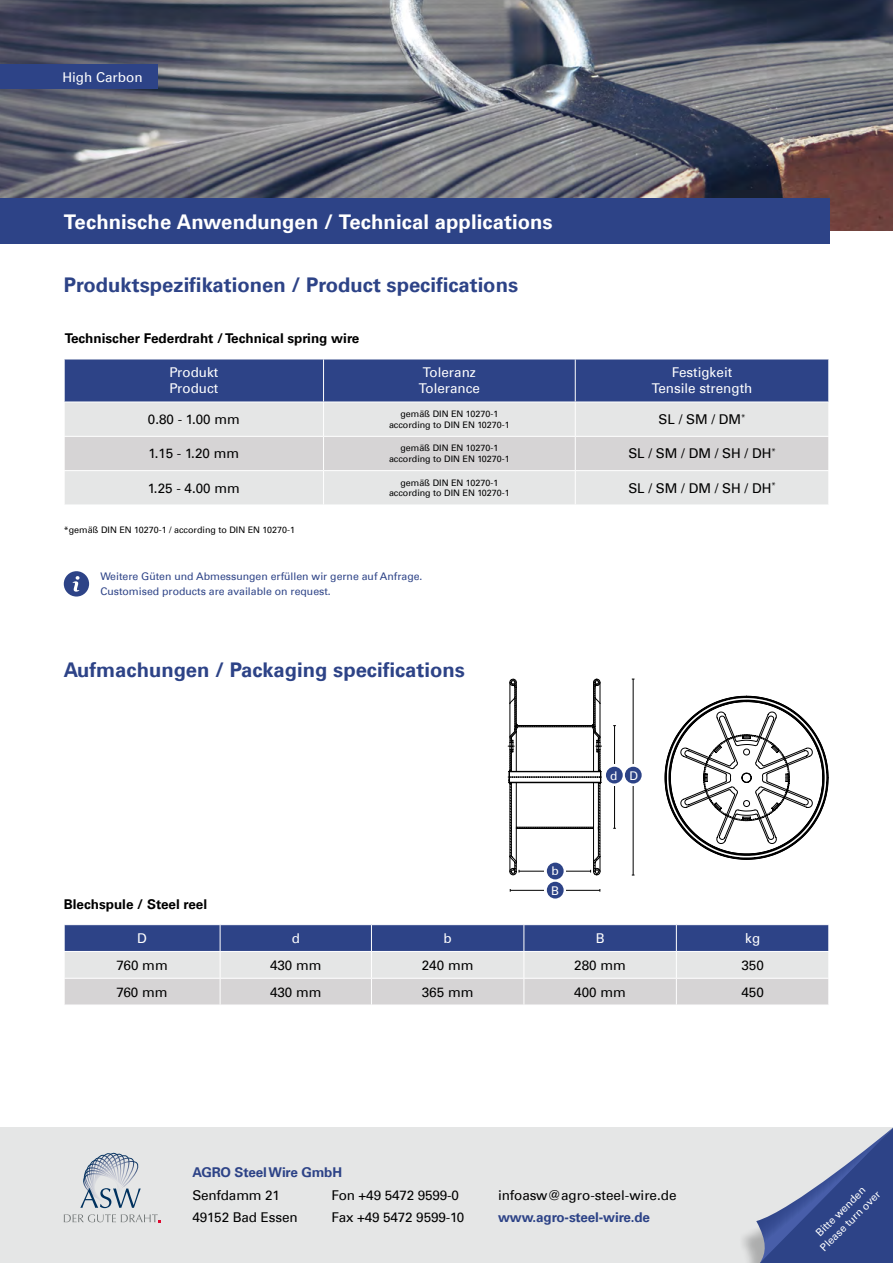
<style>
.page{position:relative;width:893px;height:1263px;background:#fff}
.page>*{position:absolute;margin:0;border:0;box-sizing:border-box;transform-origin:0 0}
.t1{font:700 20.25px "Univers Com 65";color:#2d4387}
.t2{font:700 20.25px "Univers Com 65";letter-spacing:.005em;color:#fff}
.t3{font:13.5px "Univers Com 55 Roman";color:#000}
.t4{font:13.5px/16.2px "Univers Com 55 Roman";color:#fff;text-align:center}
.t5{font:700 13.5px "Univers Com 65";color:#000}
.t6{font:700 13.5px "Univers Com 65";letter-spacing:-.01em;color:#2d4387}
.t7{font:12px/19.2px "Univers Com 55 Roman";color:#fff}
.t8{font:10.5px/15px "Univers Com 55 Roman";color:#2d4387}
.t9{font:10.5px/13.5px "Univers Com 55 Roman";color:#fff;text-align:center}
.t10{font:9px/10.8px "Univers Com 55 Roman";color:#000;text-align:center}
</style>
<div class="page">
<div style="left:0;top:1127px;width:893px;height:136px;background:#e5e6e6"></div>
<svg style="left:64px;top:1152px;width:97px;height:71px"></svg>
<img style="left:0;top:0;width:893px;height:230px">
<div style="left:0;top:64px;width:157px;height:25px;background:#2d4387"></div>
<div style="left:65px;top:360px;width:763px;height:42px;background:#2d4387"></div>
<div style="left:65px;top:403px;width:763px;height:102px;background:#e5e6e6"></div>
<div style="left:65px;top:437px;width:763px;height:33px;background:#d6d4d5"></div>
<hr style="left:323px;top:359px;width:1px;height:43px;background:#fff">
<hr style="left:575px;top:359px;width:1px;height:43px;background:#fff">
<hr style="left:323px;top:402px;width:1px;height:34px;background:#fff">
<hr style="left:575px;top:402px;width:1px;height:34px;background:#fff">
<hr style="left:64px;top:436px;width:260px;height:1px;background:#fff">
<hr style="left:324px;top:436px;width:251px;height:1px;background:#fff">
<hr style="left:323px;top:437px;width:1px;height:33px;background:#fff">
<hr style="left:575px;top:436px;width:254px;height:1px;background:#fff">
<hr style="left:575px;top:437px;width:1px;height:33px;background:#fff">
<hr style="left:64px;top:470px;width:260px;height:1px;background:#fff">
<hr style="left:324px;top:470px;width:251px;height:1px;background:#fff">
<hr style="left:323px;top:471px;width:1px;height:34px;background:#fff">
<hr style="left:575px;top:470px;width:254px;height:1px;background:#fff">
<hr style="left:575px;top:471px;width:1px;height:34px;background:#fff">
<div style="left:0;top:198px;width:829px;height:45px;background:#2d4387"></div>
<hr style="left:510px;top:890px;width:90px;height:1px;background:#000">
<hr style="left:633px;top:679px;width:1px;height:196px;background:#000">
<svg style="left:64px;top:925px;width:765px;height:80px;background:#a6adc3"></svg>
<svg style="left:628px;top:764px;width:10px;height:22px"></svg>
<svg style="left:508px;top:678px;width:94px;height:197px"></svg>
<svg style="left:665px;top:696px;width:163px;height:164px"></svg>
<hr style="left:614px;top:726px;width:1px;height:102px;background:#000">
<svg style="left:611px;top:764px;width:9px;height:22px"></svg>
<div style="left:606px;top:767px;width:17px;height:16px;background:#2d4387;border-radius:50%"></div>
<div style="left:547px;top:863px;width:17px;height:16px;background:#2d4387;border-radius:50%"></div>
<div style="left:547px;top:882px;width:17px;height:16px;background:#2d4387;border-radius:50%"></div>
<div style="left:625px;top:767px;width:17px;height:16px;background:#2d4387;border-radius:50%"></div>
<svg style="left:64px;top:571px;width:25px;height:25px"></svg>
<div style="left:737px;top:1138px;width:152px;height:125px;background:#000;opacity:.25"></div>
<svg style="left:756px;top:1127px;width:137px;height:136px"></svg>
<p class="t4" style="left:62px;top:69px;width:82px">High Carbon</p>
<h1 class="t2" style="left:64px;top:210px;width:490px">Technische Anwendungen / Technical applications</h1>
<h1 class="t1" style="left:64px;top:273px;width:456px">Produktspezifikationen / Product specifications</h1>
<p class="t5" style="left:65px;top:330px;width:296px">Technischer Federdraht / Technical spring wire</p>
<p class="t4" style="left:169px;top:364px;width:50px;text-align:left">Produkt<br>Product</p>
<p class="t4" style="left:419px;top:364px;width:63px">Toleranz<br>Tolerance</p>
<p class="t4" style="left:652px;top:364px;width:102px">Festigkeit<br>Tensile strength</p>
<p class="t3" style="left:148px;top:411px;width:93px">0.80 - 1.00 mm</p>
<p class="t10" style="left:389px;top:408px;width:122px">gemäß DIN EN 10270-1 according to DIN EN 10270-1</p>
<p class="t3" style="left:659px;top:411px;width:88px">SL / SM / DM<sup>*</sup></p>
<p class="t3" style="left:149px;top:445px;width:92px">1.15 - 1.20 mm</p>
<p class="t10" style="left:389px;top:443px;width:122px">gemäß DIN EN 10270-1 according to DIN EN 10270-1</p>
<p class="t3" style="left:628px;top:445px;width:149px">SL / SM / DM / SH / DH<sup>*</sup></p>
<p class="t3" style="left:148px;top:480px;width:93px">1.25 - 4.00 mm</p>
<p class="t10" style="left:389px;top:477px;width:122px">gemäß DIN EN 10270-1 according to DIN EN 10270-1</p>
<p class="t3" style="left:628px;top:480px;width:149px">SL / SM / DM / SH / DH<sup>*</sup></p>
<p class="t10" style="left:64px;top:524px;width:233px">*gemäß DIN EN 10270-1 / according to DIN EN 10270-1</p>
<p class="t8" style="left:100px;top:569px;width:324px">Weitere Güten und Abmessungen erfüllen wir gerne auf Anfrage.<br>Customised products are available on request.</p>
<h1 class="t1" style="left:64px;top:658px;width:403px">Aufmachungen / Packaging specifications</h1>
<p class="t7" style="left:551px;top:861px;width:9px">b<br>B</p>
<p class="t7" style="left:610px;top:766px;width:9px">d</p>
<p class="t7" style="left:629px;top:766px;width:10px">D</p>
<p class="t5" style="left:64px;top:896px;width:145px">Blechspule / Steel reel</p>
<p class="t4" style="left:137px;top:930px;width:11px">D</p>
<p class="t4" style="left:292px;top:930px;width:10px">d</p>
<p class="t4" style="left:444px;top:930px;width:10px">b</p>
<p class="t4" style="left:596px;top:930px;width:10px">B</p>
<p class="t4" style="left:745px;top:930px;width:17px">kg</p>
<p class="t3" style="left:117px;top:957px;width:53px">760 mm</p>
<p class="t3" style="left:270px;top:957px;width:53px">430 mm</p>
<p class="t3" style="left:422px;top:957px;width:53px">240 mm</p>
<p class="t3" style="left:574px;top:957px;width:53px">280 mm</p>
<p class="t3" style="left:741px;top:957px;width:24px">350</p>
<p class="t3" style="left:117px;top:983px;width:53px">760 mm</p>
<p class="t3" style="left:270px;top:983px;width:53px">430 mm</p>
<p class="t3" style="left:422px;top:983px;width:53px">365 mm</p>
<p class="t3" style="left:574px;top:983px;width:53px">400 mm</p>
<p class="t3" style="left:741px;top:983px;width:24px">450</p>
<p class="t6" style="left:192px;top:1164px;width:151px">AGRO Steel Wire GmbH</p>
<p class="t3" style="left:192px;top:1187px;width:89px">Senfdamm 21</p>
<p class="t3" style="left:332px;top:1187px;width:129px">Fon +49 5472 9599-0</p>
<p class="t3" style="left:498px;top:1187px;width:180px">infoasw@agro-steel-wire.de</p>
<p class="t3" style="left:192px;top:1209px;width:107px">49152 Bad Essen</p>
<p class="t3" style="left:332px;top:1209px;width:134px">Fax +49 5472 9599-10</p>
<p class="t6" style="left:498px;top:1209px;width:153px">www.agro-steel-wire.de</p>
<p class="t9" style="left:807px;top:1235px;width:82px;rotate:-45deg">Bitte wenden<br>Please turn over</p>
</div>
